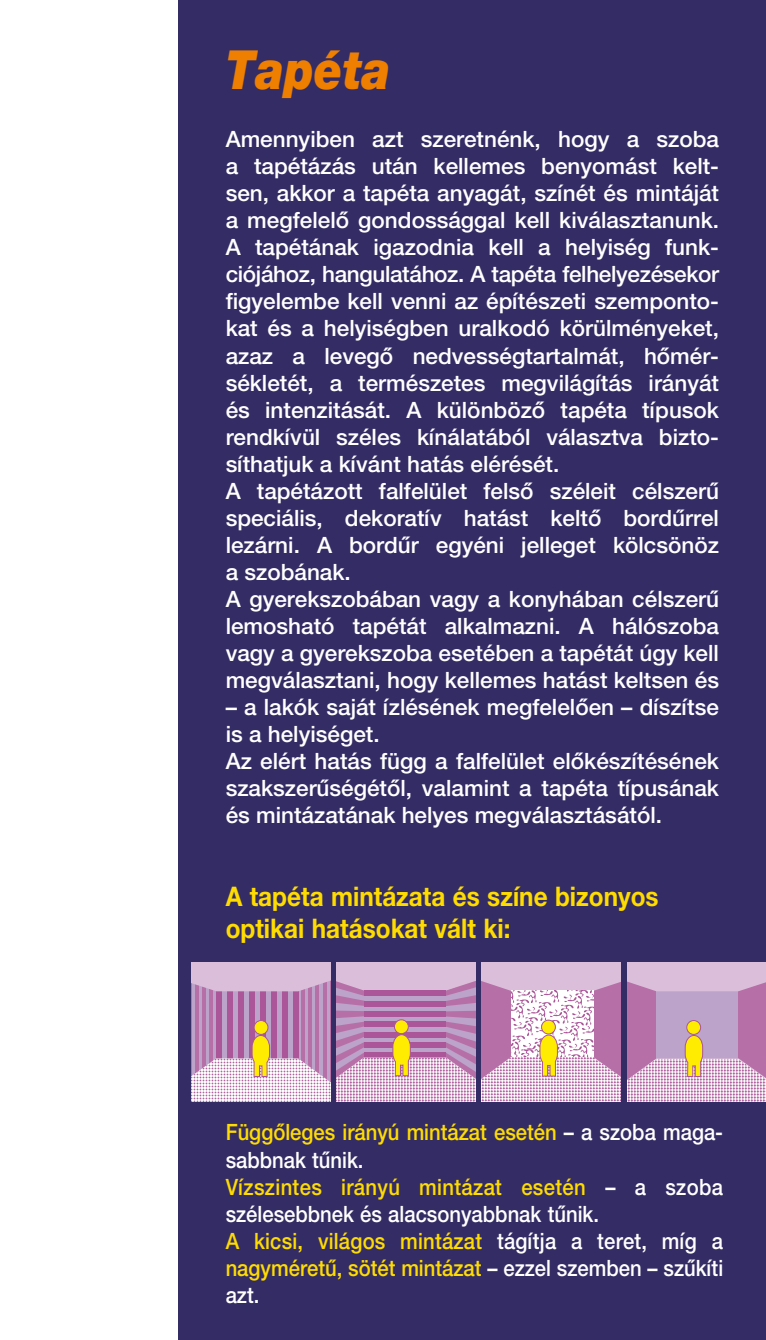
<style>
.page{position:relative;width:766px;height:1340px;background:#fff}
.page>*{position:absolute;margin:0;border:0;box-sizing:border-box;transform-origin:0 0}
.t1{font:italic 900 54px "MG Helv Neue";color:#ee7f00;scale:.85 1}
.t2{font:700 27px/32.4px "MG Helv Neue";color:#ffdc00;scale:.9 1}
.t3{font:500 22.5px/27px "MG Helv Neue";color:#fff}
.t4{font:500 22.5px/27px "MG Helv Neue";color:#fff;scale:.9 1}
.s1{color:#ffdc00}
</style>
<div class="page">
<div style="left:179px;top:0;width:586px;height:1339px;background:#342c64"></div>
<hr style="left:330px;top:962px;width:1px;height:130px;background:#b76fa8">
<svg style="left:191px;top:962px;width:139px;height:139px;background:#cca5c1"></svg>
<svg style="left:336px;top:962px;width:139px;height:139px;background:#c89dbc"></svg>
<svg style="left:481px;top:962px;width:139px;height:139px;background:#d9b4ca"></svg>
<svg style="left:627px;top:962px;width:138px;height:139px;background:#cba4c0"></svg>
<h1 class="t1" style="left:225px;top:37px;width:196px">Tapéta</h1>
<p class="t3" style="left:225px;top:126px;width:495px">Amennyiben azt szeretnénk, hogy a szoba a tapétázás után kellemes benyomást kelt&shy;sen, akkor a tapéta anyagát, színét és mintáját a megfelelô gondossággal kell kiválasztanunk.<br>A tapétának igazodnia kell a helyiség funk&shy;ciójához, hangulatához. A tapéta felhelyezésekor figyelembe kell venni az építészeti szemponto&shy;kat és a helyiségben uralkodó körülményeket, azaz a levegô nedvességtartalmát, hômér&shy;sékletét, a természetes megvilágítás irányát és intenzitását. A különbözô tapéta típusok rendkívül széles kínálatából választva bizto&shy;síthatjuk a kívánt hatás elérését.<br>A tapétázott falfelület felsô széleit célszerû speciális, dekoratív hatást keltô bordûrrel lezárni. A bordûr egyéni jelleget kölcsönöz a szobának.<br>A gyerekszobában vagy a konyhában cél-szerû lemosható tapétát alkalmazni. A hálószoba vagy a gyerekszoba esetében a tapétát úgy kell megválasztani, hogy kellemes hatást keltsen és</p>
<p class="t3" style="left:225px;top:693px;width:494px">– a lakók saját ízlésének megfelelôen – díszítse is a helyiséget.<br>Az elért hatás függ a falfelület elôkészítésének szakszerûségétôl, valamint a tapéta típusának és mintázatának helyes megválasztásától.</p>
<p class="t2" style="left:225px;top:879px;width:482px">A tapéta mintázata és színe bizonyos optikai hatásokat vált ki:</p>
<p class="t4" style="left:225px;top:1118px;width:554px"><span class="s1">Függôleges irányú mintázat esetén</span> – a szoba ma-ga&shy;sabb--nak tûnik.<br><span class="s1">Vízszintes irányú mintázat esetén</span> – a szoba szélesebbnek és alacsonyabbnak tûnik.<br><span class="s1">A kicsi, világos mintázat</span> tágítja a teret, míg a <span class="s1">nagyméretû, sötét mintázat</span> – ezzel szemben – szûkíti azt.</p>
</div>
